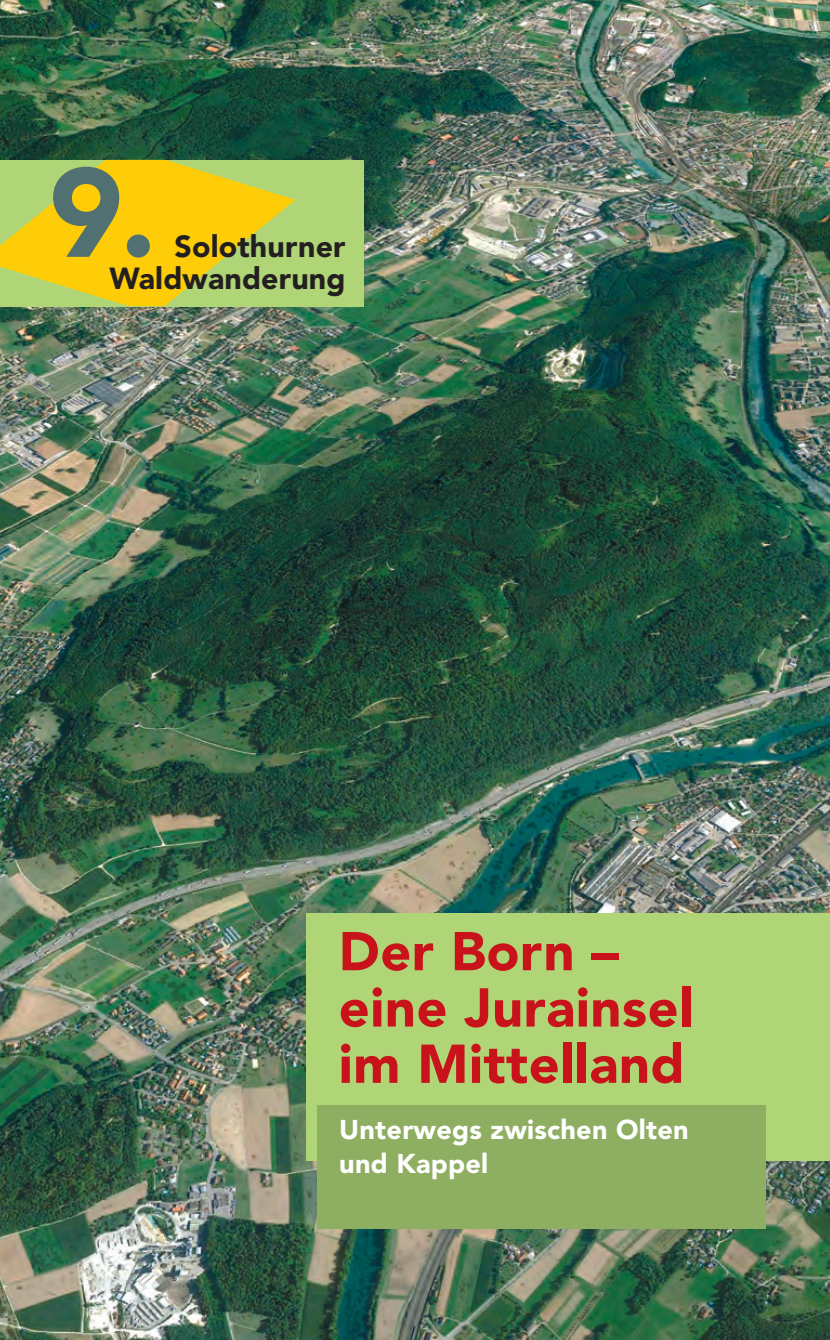
<style>
.page{position:relative;width:830px;height:1340px;background:#fff}
.page>*{position:absolute;margin:0;border:0;box-sizing:border-box;transform-origin:0 0}
.t1{font:900 125.1px "Avenir LT Std";color:#507072}
.t2{font:900 54px/56.2px "Avenir LT Std";letter-spacing:.01em;color:#c8131b}
.t3{font:900 30.15px "Avenir LT Std";letter-spacing:.005em;color:#231f20}
.t4{font:900 27px/33.8px "Avenir LT Std";letter-spacing:.01em;color:#fff}
</style>
<div class="page">
<img style="left:0;top:0;width:829px;height:1339px">
<div style="left:306px;top:913px;width:523px;height:247px;background:#b0d577"></div>
<div style="left:317px;top:1105px;width:448px;height:124px;background:#8eae61"></div>
<div style="left:0;top:160px;width:364px;height:146px;background:#b0d577"></div>
<svg style="left:0;top:160px;width:295px;height:146px"></svg>
<p class="t1" style="left:49px;top:137px;width:109px">9.</p>
<p class="t3" style="left:109px;top:260px;width:237px">Waldwanderung</p>
<p class="t3" style="left:174px;top:229px;width:172px">Solothurner</p>
<p class="t2" style="left:338px;top:923px;width:356px">Der Born – eine Jurainsel im Mittelland</p>
<p class="t4" style="left:339px;top:1112px;width:351px">Unterwegs zwischen Olten und Kappel</p>
</div>
